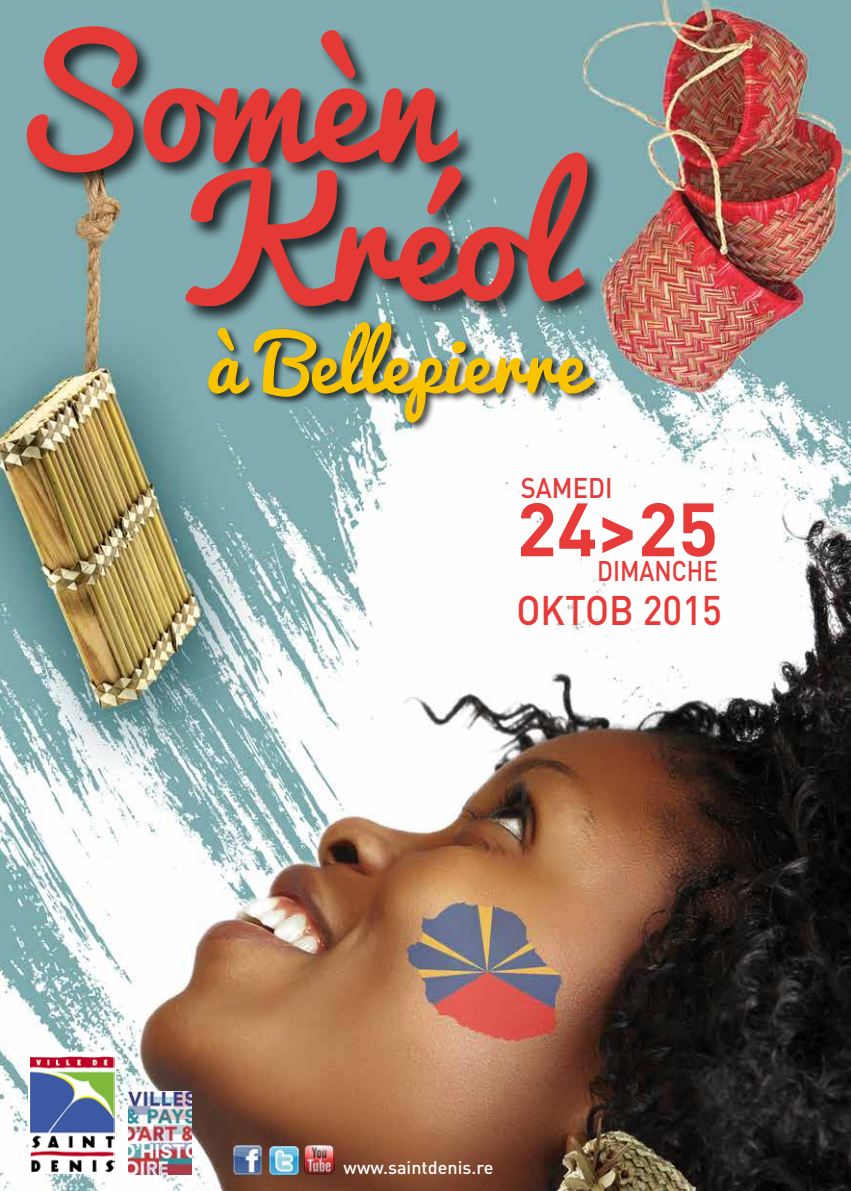
<style>
.page{position:relative;width:851px;height:1191px;background:#fff}
.page>*{position:absolute;margin:0;border:0;box-sizing:border-box;transform-origin:0 0}
.t1{font:158.6px/138.6px "Pacifico";color:#e43934}
.t2{font:76px "Pacifico";color:#fac300}
.t3{font:700 74.2px "DIN Pro";color:#e73a39}
.t4{font:500 40.8px "DIN Pro";color:#e73a39;scale:.91 1}
.t5{font:500 28.2px "DIN Pro";color:#e73a39;scale:.85 1}
.t6{font:500 28.2px "DIN Pro";color:#e73a39;scale:.91 1}
.t7{font:500 18px "DIN Pro";color:#fff}
</style>
<div class="page">
<img style="left:0;top:0;width:850px;height:1191px">
<div style="left:25px;top:24px;width:581px;height:301px;background:#000;opacity:.75"></div>
<div style="left:206px;top:319px;width:398px;height:113px;background:#000;opacity:.75"></div>
<svg style="left:28px;top:1052px;width:88px;height:122px"></svg>
<img style="left:31px;top:1056px;width:83px;height:115px">
<img style="left:129px;top:1091px;width:63px;height:83px">
<img style="left:233px;top:1146px;width:28px;height:28px">
<img style="left:266px;top:1146px;width:32px;height:28px">
<img style="left:303px;top:1145px;width:31px;height:30px">
<h1 class="t1" style="left:176px;top:39px;width:390px;text-indent:-169px">Somèn<br>Kréol</h1>
<h2 class="t2" style="left:206px;top:323px;width:379px">à Bellepierre</h2>
<h3 class="t6" style="left:520px;top:468px;width:102px">SAMEDI</h3>
<h3 class="t3" style="left:516px;top:479px;width:203px">24&gt;25</h3>
<h3 class="t4" style="left:516px;top:582px;width:227px">OKTOB 2015</h3>
<h3 class="t5" style="left:597px;top:551px;width:143px">DIMANCHE</h3>
<p class="t7" style="left:343px;top:1155px;width:151px">www.saintdenis.re</p>
</div>
